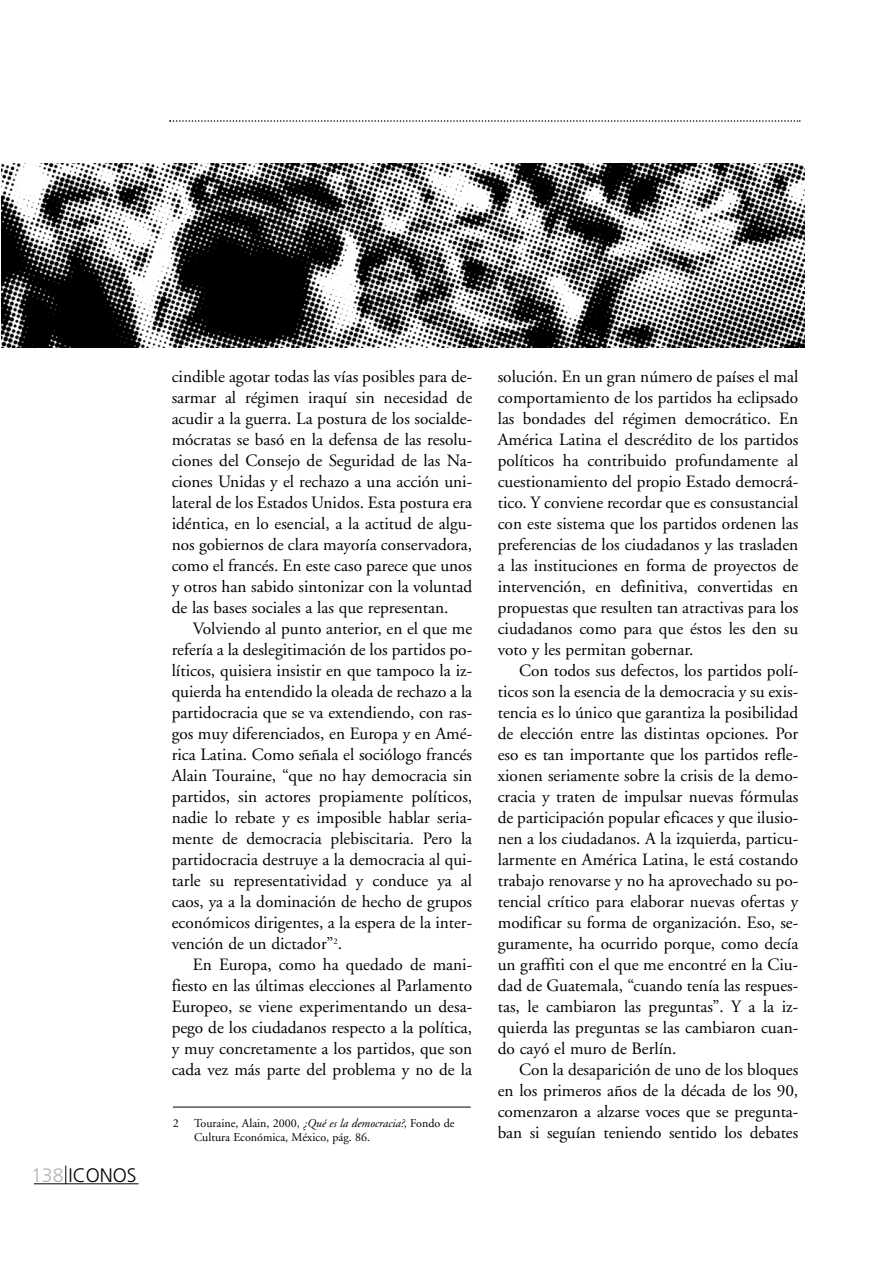
<style>
.page{position:relative;width:893px;height:1263px;background:#fff}
.page>*{position:absolute;margin:0;border:0;box-sizing:border-box;transform-origin:0 0}
.t1{font:300 19.5px "Frutiger";color:#000}
.t2{font:17.25px/21px "Adobe Garamond";color:#000;text-align:justify}
.t3{font:12px/14.4px "Adobe Garamond";color:#000}
.s1{color:#b3b3b3}
.s2{font-style:italic}
</style>
<div class="page">
<hr style="left:34px;top:1184px;width:104px;height:1px;background:#000">
<svg style="left:65px;top:1166px;width:1px;height:18px"></svg>
<svg style="left:169px;top:120px;width:631px;height:2px"></svg>
<img style="left:2px;top:164px;width:802px;height:183px">
<hr style="left:173px;top:1107px;width:297px;height:1px;background:#000">
<p class="t1" style="left:31px;top:1167px;width:107px"><span class="s1">138</span> ICONOS</p>
<p class="t2" style="left:172px;top:368px;width:302px">cindible agotar todas las vías posibles para de&shy;sarmar al régimen iraquí sin necesidad de acudir a la guerra. La postura de los socialde&shy;mócratas se basó en la defensa de las resolu&shy;ciones del Consejo de Seguridad de las Na&shy;ciones Unidas y el rechazo a una acción uni&shy;lateral de los Estados Unidos. Esta postura era idéntica, en lo esencial, a la actitud de algu&shy;nos gobiernos de clara mayoría conservadora, como el francés. En este caso parece que unos y otros han sabido sintonizar con la voluntad de las bases sociales a las que representan.</p>
<p class="t2" style="left:172px;top:620px;width:302px;text-indent:21px">Volviendo al punto anterior, en el que me refería a la deslegitimación de los partidos po&shy;líticos, quisiera insistir en que tampoco la iz&shy;quierda ha entendido la oleada de rechazo a la partidocracia que se va extendiendo, con ras&shy;gos muy diferenciados, en Europa y en Amé&shy;rica Latina. Como señala el sociólogo francés Alain Touraine, “que no hay democracia sin partidos, sin actores propiamente políticos, nadie lo rebate y es imposible hablar seria&shy;mente de democracia plebiscitaria. Pero la partidocracia destruye a la democracia al qui&shy;tarle su representatividad y conduce ya al caos, ya a la dominación de hecho de grupos económicos dirigentes, a la espera de la inter&shy;vención de un dictador”<sup>2</sup>.</p>
<p class="t2" style="left:172px;top:956px;width:302px;text-indent:21px">En Europa, como ha quedado de mani&shy;fiesto en las últimas elecciones al Parlamento Europeo, se viene experimentando un desa&shy;pego de los ciudadanos respecto a la política, y muy concretamente a los partidos, que son cada vez más parte del problema y no de la</p>
<p class="t3" style="left:173px;top:1117px;width:7px">2</p>
<p class="t3" style="left:194px;top:1117px;width:262px">Touraine, Alain, 2000, <span class="s2">¿Qué es la democracia?</span>, Fondo de<br>Cultura Económica, México, pág. 86.</p>
<p class="t2" style="left:497px;top:368px;width:302px">solución. En un gran número de países el mal comportamiento de los partidos ha eclipsado las bondades del régimen democrático. En América Latina el descrédito de los partidos políticos ha contribuido profundamente al cuestionamiento del propio Estado democrá&shy;tico. Y conviene recordar que es consustancial con este sistema que los partidos ordenen las preferencias de los ciudadanos y las trasladen a las instituciones en forma de proyectos de intervención, en definitiva, convertidas en propuestas que resulten tan atractivas para los ciudadanos como para que éstos les den su voto y les permitan gobernar.</p>
<p class="t2" style="left:497px;top:662px;width:302px;text-indent:21px">Con todos sus defectos, los partidos polí&shy;ticos son la esencia de la democracia y su exis&shy;tencia es lo único que garantiza la posibilidad de elección entre las distintas opciones. Por eso es tan importante que los partidos refle&shy;xionen seriamente sobre la crisis de la demo&shy;cracia y traten de impulsar nuevas fórmulas de participación popular eficaces y que ilusio&shy;nen a los ciudadanos. A la izquierda, particu&shy;larmente en América Latina, le está costando trabajo renovarse y no ha aprovechado su po&shy;tencial crítico para elaborar nuevas ofertas y modificar su forma de organización. Eso, se&shy;guramente, ha ocurrido porque, como decía un graffiti con el que me encontré en la Ciu&shy;dad de Guatemala, “cuando tenía las respues&shy;tas, le cambiaron las preguntas”. Y a la iz&shy;quierda las preguntas se las cambiaron cuan&shy;do cayó el muro de Berlín.</p>
<p class="t2" style="left:497px;top:1061px;width:302px;text-indent:21px">Con la desaparición de uno de los bloques en los primeros años de la década de los 90, comenzaron a alzarse voces que se pregunta&shy;ban si seguían teniendo sentido los debates</p>
</div>
